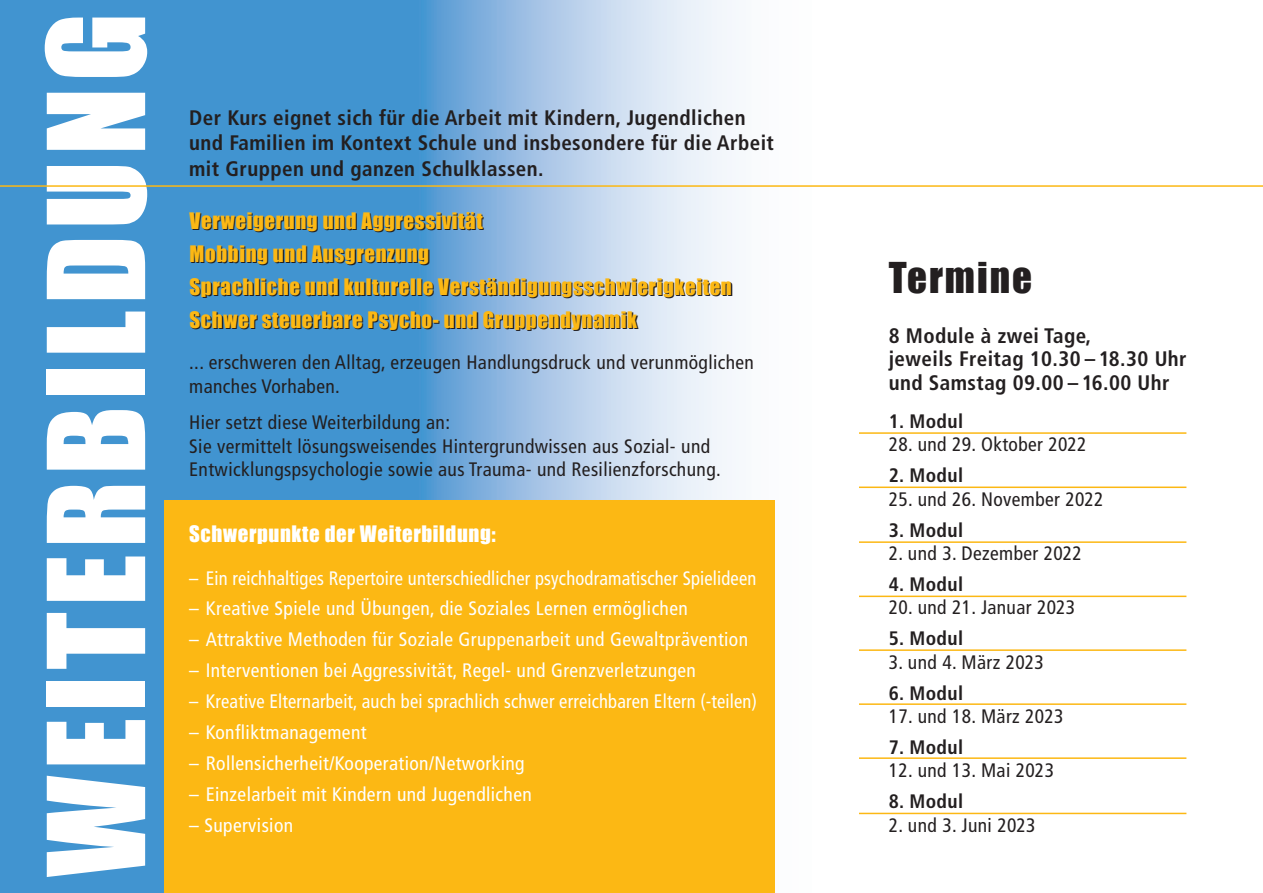
<style>
.page{position:relative;width:1263px;height:893px;background:#fff}
.page>*{position:absolute;margin:0;border:0;box-sizing:border-box;transform-origin:0 0}
.t1{font:124.35px "Impact";letter-spacing:.05em;color:#fff}
.t2{font:39px "Impact";letter-spacing:.05em;color:#231f20}
.t3{font:700 condensed 21px/25.2px "Frutiger LT";letter-spacing:.02em;color:#231f20}
.t4{font:20.85px/33px "Impact";letter-spacing:.03em;color:#fcb814}
.t5{font:20.85px "Impact";letter-spacing:.03em;color:#fff}
.t6{font:condensed 19.5px/23.4px "Frutiger LT";letter-spacing:.02em;color:#231f20}
.t7{font:condensed 19.5px "Frutiger LT";letter-spacing:.02em;color:#fff}
.t8{font:condensed 19.5px "Frutiger LT";letter-spacing:.02em;color:#fff;scale:.95 1}
.t9{font:700 condensed 19.5px "Frutiger LT";letter-spacing:.02em;color:#231f20}
</style>
<div class="page">
<svg style="left:418px;top:0;width:357px;height:501px"></svg>
<div style="left:0;top:0;width:418px;height:893px;background:#4194d0"></div>
<hr style="left:0;top:185px;width:1263px;height:2px;background:#fcb814">
<div style="left:164px;top:501px;width:611px;height:392px;background:#fcb814"></div>
<hr style="left:859px;top:432px;width:327px;height:2px;background:#fcb814">
<hr style="left:859px;top:486px;width:327px;height:2px;background:#fcb814">
<hr style="left:859px;top:541px;width:327px;height:2px;background:#fcb814">
<hr style="left:859px;top:596px;width:327px;height:1px;background:#fcb814">
<hr style="left:859px;top:649px;width:327px;height:2px;background:#fcb814">
<hr style="left:859px;top:703px;width:327px;height:2px;background:#fcb814">
<hr style="left:859px;top:757px;width:327px;height:2px;background:#fcb814">
<hr style="left:859px;top:813px;width:327px;height:1px;background:#fcb814">
<h1 class="t1" style="left:0;top:877px;width:866px;rotate:-90deg">WEITERBILDUNG</h1>
<p class="t3" style="left:189px;top:105px;width:586px">Der Kurs eignet sich für die Arbeit mit Kindern, Jugendlichen und Familien im Kontext Schule und insbesondere für die Arbeit mit Gruppen und ganzen Schulklassen.</p>
<p class="t4" style="left:190px;top:204px;width:544px">Verweigerung und Aggressivität<br>Mobbing und Ausgrenzung<br>Sprachliche und kulturelle Verständigungsschwierigkeiten Schwer steuerbare Psycho- und Gruppendynamik</p>
<p class="t6" style="left:189px;top:351px;width:566px">... erschweren den Alltag, erzeugen Handlungsdruck und verunmöglichen manches Vorhaben.</p>
<p class="t6" style="left:189px;top:411px;width:533px">Hier setzt diese Weiterbildung an:<br>Sie vermittelt lösungsweisendes Hintergrundwissen aus Sozial- und<br>Entwicklungspsychologie sowie aus Trauma- und Resilienzforschung.</p>
<p class="t5" style="left:189px;top:517px;width:308px">Schwerpunkte der Weiterbildung:</p>
<p class="t8" style="left:189px;top:566px;width:598px">– Ein reichhaltiges Repertoire unterschiedlicher psychodramatischer Spielideen</p>
<p class="t7" style="left:189px;top:597px;width:500px">– Kreative Spiele und Übungen, die Soziales Lernen ermöglichen</p>
<p class="t7" style="left:189px;top:628px;width:560px">– Attraktive Methoden für Soziale Gruppenarbeit und Gewaltprävention</p>
<p class="t7" style="left:189px;top:659px;width:508px">– Interventionen bei Aggressivität, Regel- und Grenzverletzungen</p>
<p class="t8" style="left:189px;top:690px;width:599px">– Kreative Elternarbeit, auch bei sprachlich schwer erreichbaren Eltern (-teilen)</p>
<p class="t7" style="left:189px;top:721px;width:179px">– Konfliktmanagement</p>
<p class="t7" style="left:189px;top:752px;width:337px">– Rollensicherheit/Kooperation/Networking</p>
<p class="t7" style="left:189px;top:783px;width:344px">– Einzelarbeit mit Kindern und Jugendlichen</p>
<p class="t7" style="left:189px;top:814px;width:105px">– Supervision</p>
<h2 class="t2" style="left:889px;top:248px;width:145px">Termine</h2>
<p class="t3" style="left:889px;top:324px;width:299px;line-height:23.4px">8 Module à zwei Tage,<br>jeweils Freitag 10.30 – 18.30 Uhr und Samstag 09.00 – 16.00 Uhr</p>
<p class="t9" style="left:889px;top:410px;width:76px">1. Modul</p>
<p class="t6" style="left:889px;top:433px;width:199px">28. und 29. Oktober 2022</p>
<p class="t9" style="left:889px;top:464px;width:76px">2. Modul</p>
<p class="t6" style="left:889px;top:487px;width:216px">25. und 26. November 2022</p>
<p class="t9" style="left:889px;top:518px;width:76px">3. Modul</p>
<p class="t6" style="left:889px;top:542px;width:195px">2. und 3. Dezember 2022</p>
<p class="t9" style="left:889px;top:573px;width:76px">4. Modul</p>
<p class="t6" style="left:889px;top:596px;width:188px">20. und 21. Januar 2023</p>
<p class="t9" style="left:889px;top:627px;width:76px">5. Modul</p>
<p class="t6" style="left:889px;top:650px;width:157px">3. und 4. März 2023</p>
<p class="t9" style="left:889px;top:681px;width:76px">6. Modul</p>
<p class="t6" style="left:889px;top:705px;width:176px">17. und 18. März 2023</p>
<p class="t9" style="left:889px;top:736px;width:76px">7. Modul</p>
<p class="t6" style="left:889px;top:759px;width:167px">12. und 13. Mai 2023</p>
<p class="t9" style="left:889px;top:790px;width:76px">8. Modul</p>
<p class="t6" style="left:889px;top:813px;width:148px">2. und 3. Juni 2023</p>
</div>
